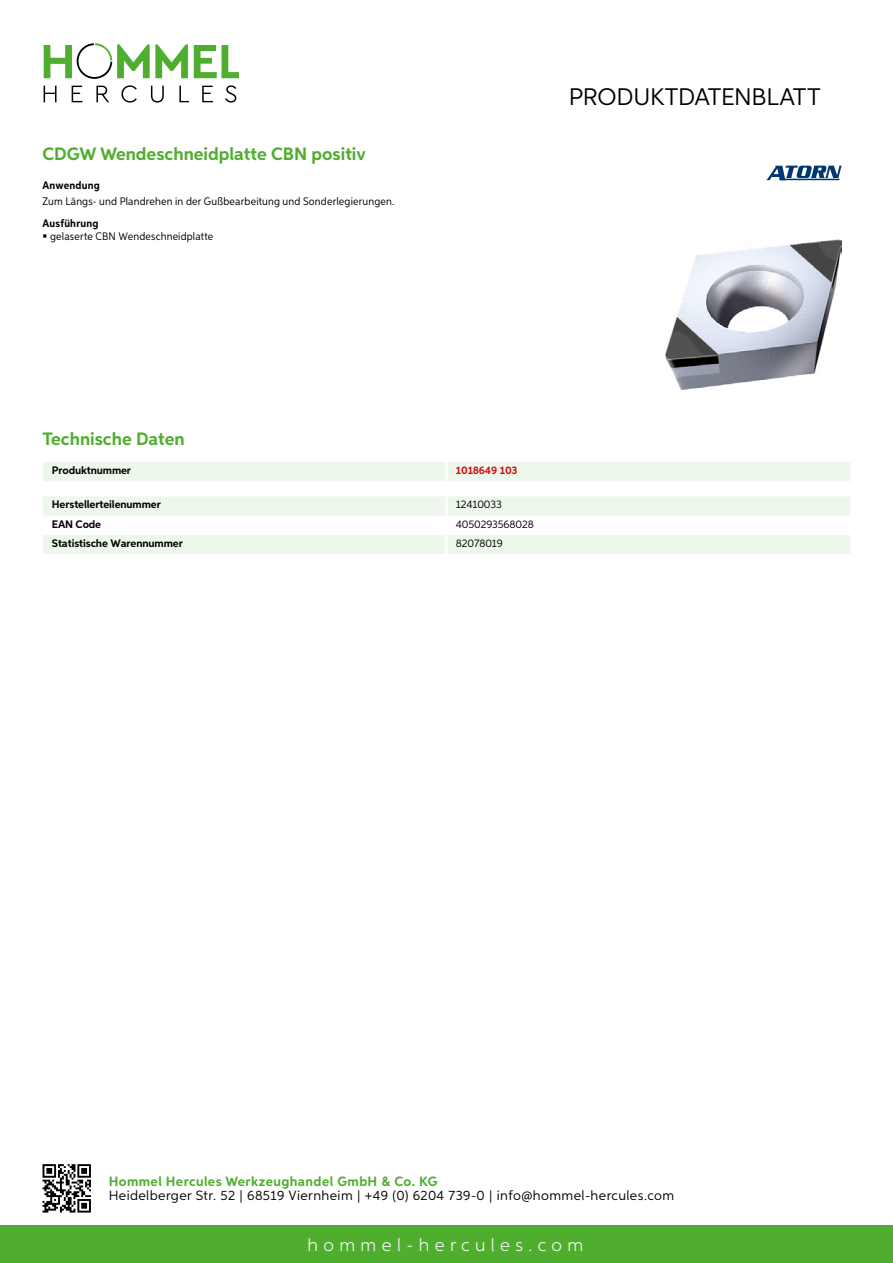
<style>
.page{position:relative;width:893px;height:1263px;background:#fff}
.page>*{position:absolute;margin:0;border:0;box-sizing:border-box;transform-origin:0 0}
.t1{font:24px "Aspira";letter-spacing:-.01em;color:#000}
.t2{font:700 18px "Aspira";color:#50ae2f}
.t3{font:300 18px "Aspira";letter-spacing:.3em;color:#fff}
.t4{font:13.5px "Aspira";letter-spacing:.03em;color:#000}
.t5{font:700 13.5px "Aspira";letter-spacing:.03em;color:#50ae2f}
.t6{font:10.95px "Aspira Nar";letter-spacing:.015em;color:#000}
.t7{font:700 10.95px "Aspira";letter-spacing:-.01em;color:#000}
.t8{font:10.95px "Aspira";letter-spacing:-.01em;color:#000}
.t9{font:700 10.95px "Aspira Nar";letter-spacing:.02em;color:#000}
.t10{font:700 10.95px "Aspira";letter-spacing:-.01em;color:#cd1013}
</style>
<div class="page">
<div style="left:0;top:1226px;width:893px;height:37px;background:#50ae2f"></div>
<svg style="left:43px;top:1164px;width:48px;height:48px"></svg>
<svg style="left:194px;top:45px;width:45px;height:33px"></svg>
<svg style="left:44px;top:43px;width:144px;height:36px"></svg>
<svg style="left:44px;top:86px;width:13px;height:16px"></svg>
<svg style="left:72px;top:86px;width:10px;height:16px"></svg>
<svg style="left:96px;top:86px;width:13px;height:16px"></svg>
<svg style="left:121px;top:85px;width:16px;height:18px"></svg>
<svg style="left:151px;top:86px;width:13px;height:17px"></svg>
<svg style="left:179px;top:86px;width:10px;height:16px"></svg>
<svg style="left:202px;top:86px;width:11px;height:16px"></svg>
<svg style="left:225px;top:85px;width:11px;height:18px"></svg>
<div style="left:43px;top:462px;width:807px;height:19px;background:#eef7eb"></div>
<hr style="left:445px;top:462px;width:3px;height:19px;background:#fff">
<svg style="left:43px;top:497px;width:807px;height:57px"></svg>
<hr style="left:445px;top:535px;width:3px;height:19px;background:#fff">
<img style="left:665px;top:239px;width:177px;height:150px">
<svg style="left:766px;top:166px;width:76px;height:14px"></svg>
<h2 class="t2" style="left:43px;top:142px;width:325px">CDGW Wendeschneidplatte CBN positiv</h2>
<p class="t9" style="left:43px;top:179px;width:59px">Anwendung</p>
<p class="t6" style="left:43px;top:194px;width:353px">Zum Längs- und Plandrehen in der Gußbearbeitung und Sonderlegierungen.</p>
<p class="t9" style="left:43px;top:216px;width:58px">Ausführung</p>
<p class="t6" style="left:50px;top:229px;width:165px">gelaserte CBN Wendeschneidplatte</p>
<h1 class="t1" style="left:569px;top:82px;width:253px">Produktdatenblatt</h1>
<h2 class="t2" style="left:43px;top:428px;width:144px">Technische Daten</h2>
<p class="t7" style="left:52px;top:463px;width:81px">Produktnummer</p>
<p class="t10" style="left:456px;top:463px;width:63px">1018649 103</p>
<p class="t7" style="left:52px;top:498px;width:111px">Herstellerteilenummer</p>
<p class="t8" style="left:456px;top:498px;width:47px">12410033</p>
<p class="t7" style="left:52px;top:517px;width:51px">EAN Code</p>
<p class="t8" style="left:456px;top:517px;width:79px">4050293568028</p>
<p class="t7" style="left:52px;top:536px;width:132px">Statistische Warennummer</p>
<p class="t8" style="left:456px;top:536px;width:48px">82078019</p>
<p class="t5" style="left:109px;top:1172px;width:330px">Hommel Hercules Werkzeughandel GmbH &amp; Co. KG</p>
<p class="t4" style="left:109px;top:1187px;width:567px">Heidelberger Str. 52 | 68519 Viernheim | +49 (0) 6204 739-0 | info@hommel-hercules.com</p>
<h2 class="t3" style="left:307px;top:1234px;width:277px">hommel-hercules.com</h2>
</div>
